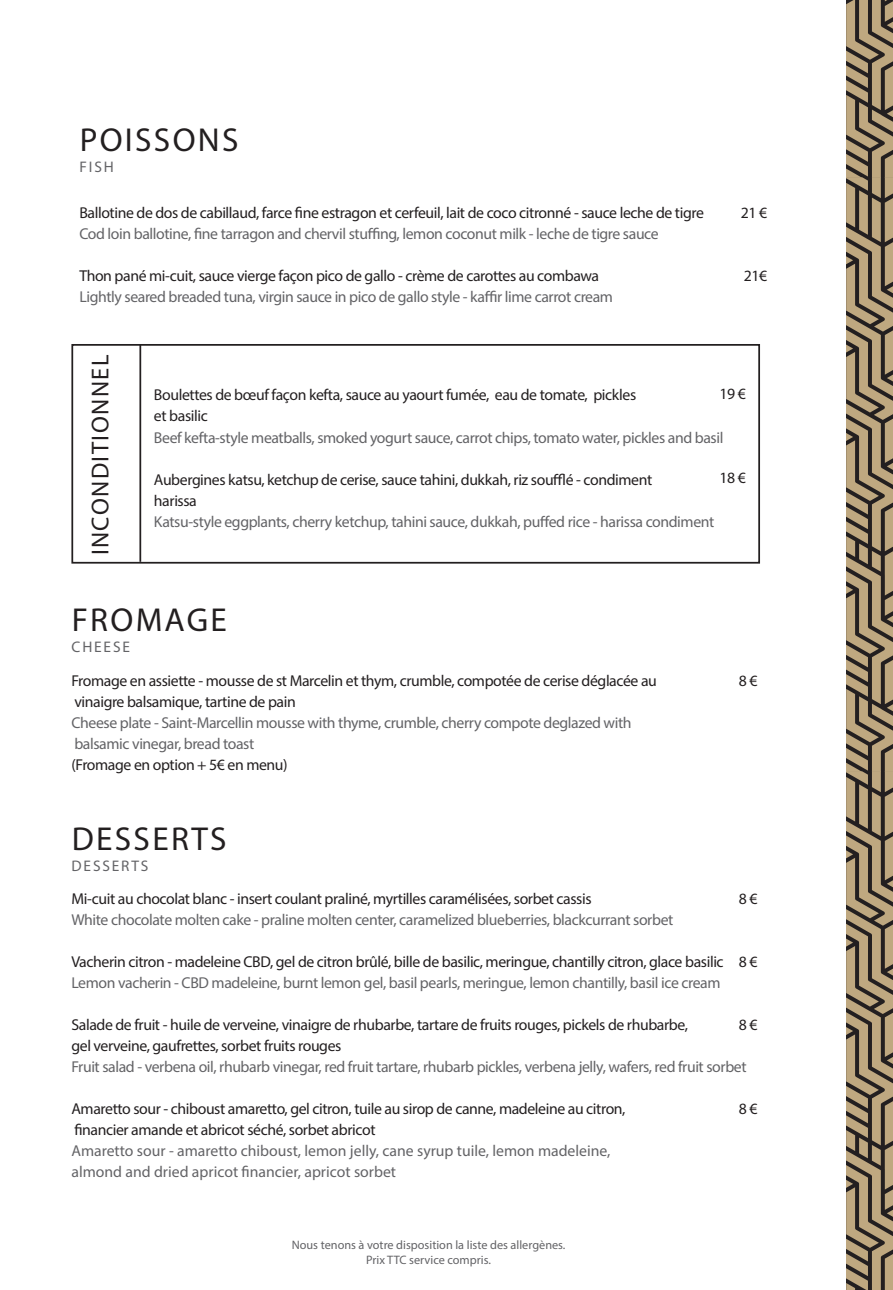
<style>
.page{position:relative;width:893px;height:1290px;background:#fff}
.page>*{position:absolute;margin:0;border:0;box-sizing:border-box;transform-origin:0 0}
.t1{font:33.25px "Myriad Pro";letter-spacing:.07em;color:#231f20}
.t2{font:24.5px "Myriad Pro";letter-spacing:.06em;color:#231f20}
.TEXTE{font:15.75px "Myriad Pro";letter-spacing:-.025em;color:#231f20}
.TEXTE-2{font:15.75px "Myriad Pro";letter-spacing:-.025em;color:#636366}
.TEXTE-3{font:15.75px "Myriad Pro";color:#636366}
.t3{font:15.4px "Myriad Pro";letter-spacing:.12em;color:#636366}
.t4{font:12.25px "Myriad Pro";color:#636366}
</style>
<div class="page">
<div style="left:71px;top:344px;width:689px;height:220px;border:2px solid #231f20"></div>
<hr style="left:139px;top:344px;width:2px;height:218px;background:#231f20">
<svg style="left:846px;top:0;width:47px;height:1290px;background:#8d7c61"></svg>
<p class="t1" style="left:80px;top:120px;width:160px">POISSONS</p>
<p class="t3" style="left:80px;top:158px;width:36px">FISH</p>
<p class="TEXTE" style="left:79px;top:203px;width:626px">Ballotine de dos de cabillaud, farce fine estragon et cerfeuil, lait de coco citronné - sauce leche de tigre</p>
<p class="TEXTE" style="left:741px;top:203px;width:28px">21 €</p>
<p class="TEXTE-2" style="left:79px;top:224px;width:581px">Cod loin ballotine, fine tarragon and chervil stuffing, lemon coconut milk - leche de tigre sauce</p>
<p class="TEXTE" style="left:79px;top:266px;width:521px">Thon pané mi-cuit, sauce vierge façon pico de gallo - crème de carottes au combawa</p>
<p class="TEXTE" style="left:744px;top:266px;width:25px">21€</p>
<p class="TEXTE-2" style="left:79px;top:287px;width:535px">Lightly seared breaded tuna, virgin sauce in pico de gallo style - kaffir lime carrot cream</p>
<p class="t2" style="left:85px;top:555px;width:202px;rotate:-90deg">INCONDITIONNEL</p>
<p class="TEXTE" style="left:719px;top:384px;width:28px">19 €</p>
<p class="TEXTE" style="left:154px;top:385px;width:484px">Boulettes de bœuf façon kefta, sauce au yaourt fumée, eau de tomate, pickles</p>
<p class="TEXTE" style="left:154px;top:406px;width:55px">et basilic</p>
<p class="TEXTE-2" style="left:154px;top:427px;width:571px">Beef kefta-style meatballs, smoked yogurt sauce, carrot chips, tomato water, pickles and basil</p>
<p class="TEXTE" style="left:154px;top:469px;width:500px">Aubergines katsu, ketchup de cerise, sauce tahini, dukkah, riz soufflé - condiment</p>
<p class="TEXTE" style="left:154px;top:490px;width:44px">harissa</p>
<p class="TEXTE-2" style="left:154px;top:511px;width:562px">Katsu-style eggplants, cherry ketchup, tahini sauce, dukkah, puffed rice - harissa condiment</p>
<p class="TEXTE" style="left:719px;top:468px;width:28px">18 €</p>
<p class="t1" style="left:72px;top:600px;width:157px">FROMAGE</p>
<p class="t3" style="left:72px;top:638px;width:60px">CHEESE</p>
<p class="TEXTE" style="left:71px;top:671px;width:587px">Fromage en assiette - mousse de st Marcelin et thym, crumble, compotée de cerise déglacée au</p>
<p class="TEXTE" style="left:739px;top:671px;width:20px">8 €</p>
<p class="TEXTE" style="left:74px;top:692px;width:223px">vinaigre balsamique, tartine de pain</p>
<p class="TEXTE-2" style="left:71px;top:713px;width:562px">Cheese plate - Saint-Marcellin mousse with thyme, crumble, cherry compote deglazed with</p>
<p class="TEXTE-2" style="left:74px;top:734px;width:181px">balsamic vinegar, bread toast</p>
<p class="TEXTE" style="left:71px;top:755px;width:218px">(Fromage en option + 5€ en menu)</p>
<p class="t1" style="left:72px;top:818px;width:156px">DESSERTS</p>
<p class="t3" style="left:72px;top:856px;width:78px">DESSERTS</p>
<p class="TEXTE" style="left:71px;top:889px;width:522px">Mi-cuit au chocolat blanc - insert coulant praliné, myrtilles caramélisées, sorbet cassis</p>
<p class="TEXTE" style="left:739px;top:889px;width:20px">8 €</p>
<p class="TEXTE-2" style="left:71px;top:910px;width:603px">White chocolate molten cake - praline molten center, caramelized blueberries, blackcurrant sorbet</p>
<p class="TEXTE" style="left:71px;top:952px;width:688px">Vacherin citron - madeleine CBD, gel de citron brûlé, bille de basilic, meringue, chantilly citron, glace basilic 8 €</p>
<p class="TEXTE-2" style="left:71px;top:973px;width:651px">Lemon vacherin - CBD madeleine, burnt lemon gel, basil pearls, meringue, lemon chantilly, basil ice cream</p>
<p class="TEXTE" style="left:71px;top:1015px;width:618px">Salade de fruit - huile de verveine, vinaigre de rhubarbe, tartare de fruits rouges, pickels de rhubarbe,</p>
<p class="TEXTE" style="left:739px;top:1015px;width:20px">8 €</p>
<p class="TEXTE" style="left:71px;top:1036px;width:272px">gel verveine, gaufrettes, sorbet fruits rouges</p>
<p class="TEXTE-2" style="left:71px;top:1057px;width:677px">Fruit salad - verbena oil, rhubarb vinegar, red fruit tartare, rhubarb pickles, verbena jelly, wafers, red fruit sorbet</p>
<p class="TEXTE" style="left:71px;top:1099px;width:556px">Amaretto sour - chiboust amaretto, gel citron, tuile au sirop de canne, madeleine au citron,</p>
<p class="TEXTE" style="left:739px;top:1099px;width:20px">8 €</p>
<p class="TEXTE" style="left:74px;top:1120px;width:303px">financier amande et abricot séché, sorbet abricot</p>
<p class="TEXTE-3" style="left:71px;top:1141px;width:541px">Amaretto sour - amaretto chiboust, lemon jelly, cane syrup tuile, lemon madeleine,</p>
<p class="TEXTE-3" style="left:71px;top:1162px;width:326px">almond and dried apricot financier, apricot sorbet</p>
<p class="t4" style="left:292px;top:1237px;width:275px">Nous tenons à votre disposition la liste des allergènes.</p>
<p class="t4" style="left:366px;top:1252px;width:126px">Prix TTC service compris.</p>
</div>
